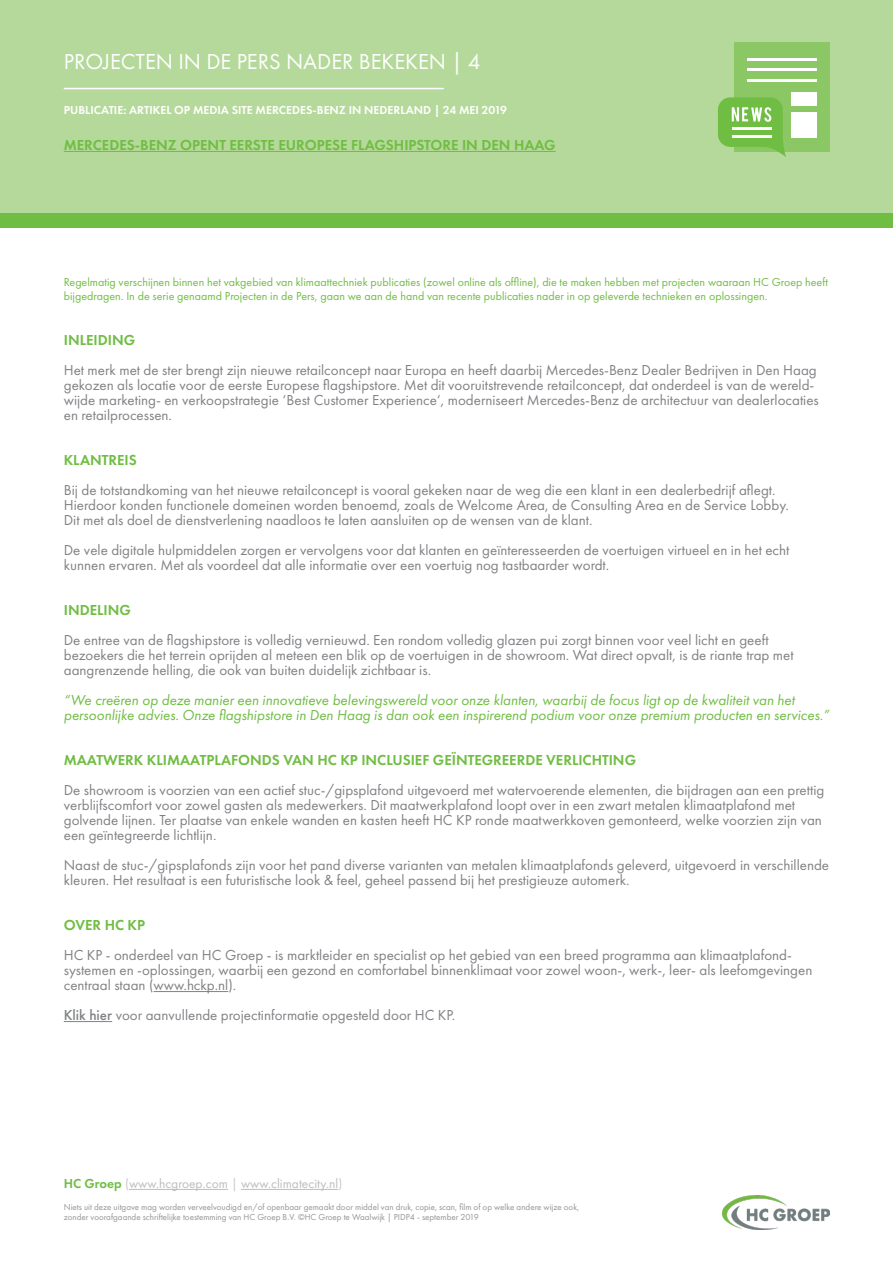
<style>
.page{position:relative;width:893px;height:1263px;background:#fff}
.page>*{position:absolute;margin:0;border:0;box-sizing:border-box;transform-origin:0 0}
.t1{font:22.5px "Futura PT";color:#fff}
.t2{font:15px/15px "Futura PT";color:#808285}
.t3{font:italic 15px/15px "Futura PT";color:#70bd43}
.t4{font:600 15px "Futura PT";color:#70bd43}
.t5{font:600 15px "Futura PT";color:#70bd43}
.t6{font:13.5px "Futura PT";color:#bcbdc0}
.t7{font:12px/14.4px "Futura PT";color:#70bd43}
.t8{font:600 12px "Futura PT";color:#fff}
.t9{font:9px/10.8px "Futura PT";color:#939598}
.s1{font-weight:600;color:#70bd43}
.s2{font-weight:500}
.s3{color:#c7c8ca}
</style>
<div class="page">
<hr style="left:154px;top:991px;width:74px;height:1px;background:#808285">
<hr style="left:64px;top:1021px;width:48px;height:1px;background:#808285">
<div style="left:0;top:0;width:893px;height:213px;background:#b5d99a"></div>
<div style="left:0;top:213px;width:893px;height:14px;background:#70bd43"></div>
<hr style="left:64px;top:151px;width:492px;height:1px;background:#70bd43">
<hr style="left:64px;top:88px;width:380px;height:1px;background:#fff">
<div style="left:734px;top:43px;width:95px;height:109px;background:#8bc865"></div>
<hr style="left:748px;top:58px;width:69px;height:3px;background:#fff">
<hr style="left:748px;top:69px;width:69px;height:2px;background:#fff">
<hr style="left:748px;top:79px;width:69px;height:3px;background:#fff">
<svg style="left:718px;top:97px;width:68px;height:60px"></svg>
<div style="left:791px;top:92px;width:26px;height:14px;background:#fff"></div>
<div style="left:791px;top:112px;width:26px;height:26px;background:#fff"></div>
<hr style="left:129px;top:1189px;width:99px;height:1px;background:#bcbdc0">
<hr style="left:241px;top:1189px;width:97px;height:1px;background:#bcbdc0">
<img style="left:722px;top:1195px;width:107px;height:34px">
<p class="t1" style="left:64px;top:48px;width:418px">PROJECTEN IN DE PERS NADER BEKEKEN | 4</p>
<p class="t8" style="left:64px;top:102px;width:445px">PUBLICATIE: ARTIKEL OP MEDIA SITE MERCEDES-BENZ IN NEDERLAND | 24 MEI 2019</p>
<p class="t4" style="left:64px;top:136px;width:493px">MERCEDES-BENZ OPENT EERSTE EUROPESE FLAGSHIPSTORE IN DEN HAAG</p>
<p class="t7" style="left:64px;top:274px;width:766px">Regelmatig verschijnen binnen het vakgebied van klimaattechniek publicaties (zowel online als offline), die te maken hebben met projecten waaraan HC Groep heeft bijgedragen. In de serie genaamd Projecten in de Pers, gaan we aan de hand van recente publicaties nader in op geleverde technieken en oplossingen.</p>
<p class="t5" style="left:64px;top:331px;width:73px">INLEIDING</p>
<p class="t2" style="left:64px;top:362px;width:757px">Het merk met de ster brengt zijn nieuwe retailconcept naar Europa en heeft daarbij Mercedes-Benz Dealer Bedrijven in Den Haag gekozen als locatie voor de eerste Europese flagshipstore. Met dit vooruitstrevende retailconcept, dat onderdeel is van de wereld&shy;wijde marketing- en verkoopstrategie ‘Best Customer Experience‘, moderniseert Mercedes-Benz de architectuur van dealerlocaties en retailprocessen.</p>
<p class="t2" style="left:64px;top:445px;width:713px;line-height:30px"><span class="s1">KLANTREIS<br></span>Bij de totstandkoming van het nieuwe retailconcept is vooral gekeken naar de weg die een klant in een dealerbedrijf aflegt.</p>
<p class="t2" style="left:64px;top:497px;width:727px">Hierdoor konden functionele domeinen worden benoemd, zoals de Welcome Area, de Consulting Area en de Service Lobby.<br>Dit met als doel de dienstverlening naadloos te laten aansluiten op de wensen van de klant.</p>
<p class="t2" style="left:64px;top:542px;width:727px">De vele digitale hulpmiddelen zorgen er vervolgens voor dat klanten en geïnteresseerden de voertuigen virtueel en in het echt kunnen ervaren. Met als voordeel dat alle informatie over een voertuig nog tastbaarder wordt.</p>
<p class="t2" style="left:64px;top:595px;width:706px;line-height:30px"><span class="s1">INDELING<br></span>De entree van de flagshipstore is volledig vernieuwd. Een rondom volledig glazen pui zorgt binnen voor veel licht en geeft</p>
<p class="t2" style="left:64px;top:647px;width:731px">bezoekers die het terrein oprijden al meteen een blik op de voertuigen in de showroom. Wat direct opvalt, is de riante trap met aangrenzende helling, die ook van buiten duidelijk zichtbaar is.</p>
<p class="t3" style="left:64px;top:692px;width:767px">“We creëren op deze manier een innovatieve belevingswereld voor onze klanten, waarbij de focus ligt op de kwaliteit van het persoonlijke advies. Onze flagshipstore in Den Haag is dan ook een inspirerend podium voor onze premium producten en services.”</p>
<p class="t2" style="left:64px;top:745px;width:762px;line-height:30px"><span class="s1">MAATWERK KLIMAATPLAFONDS VAN HC KP INCLUSIEF GEÏNTEGREERDE VERLICHTING<br></span>De showroom is voorzien van een actief stuc-/gipsplafond uitgevoerd met watervoerende elementen, die bijdragen aan een prettig</p>
<p class="t2" style="left:64px;top:797px;width:760px">verblijfscomfort voor zowel gasten als medewerkers. Dit maatwerkplafond loopt over in een zwart metalen klimaatplafond met golvende lijnen. Ter plaatse van enkele wanden en kasten heeft HC KP ronde maatwerkkoven gemonteerd, welke voorzien zijn van een geïntegreerde lichtlijn.</p>
<p class="t2" style="left:64px;top:857px;width:767px">Naast de stuc-/gipsplafonds zijn voor het pand diverse varianten van metalen klimaatplafonds geleverd, uitgevoerd in verschillende kleuren. Het resultaat is een futuristische look &amp; feel, geheel passend bij het prestigieuze automerk.</p>
<p class="t5" style="left:64px;top:916px;width:83px">OVER HC KP</p>
<p class="t2" style="left:64px;top:947px;width:730px">HC KP - onderdeel van HC Groep - is marktleider en specialist op het gebied van een breed programma aan klimaatplafond-</p>
<p class="t2" style="left:64px;top:962px;width:750px">systemen en -oplossingen, waarbij een gezond en comfortabel binnenklimaat voor zowel woon-, werk-, leer- als leefomgevingen centraal staan (www.hckp.nl).</p>
<p class="t2" style="left:64px;top:1007px;width:393px"><span class="s2">Klik hier</span> voor aanvullende projectinformatie opgesteld door HC KP.</p>
<p class="t6" style="left:64px;top:1175px;width:280px"><span class="s1">HC Groep</span> <span class="s3">(</span>www.hcgroep.com <span class="s3">|</span> www.climatecity.nl<span class="s3">)</span></p>
<p class="t9" style="left:64px;top:1201px;width:517px">Niets uit deze uitgave mag worden verveelvoudigd en/of openbaar gemaakt door middel van druk, copie, scan, film of op welke andere wijze ook, zonder voorafgaande schriftelijke toestemming van HC Groep B.V. ©HC Groep te Waalwijk | PIDP4 - september 2019</p>
</div>
